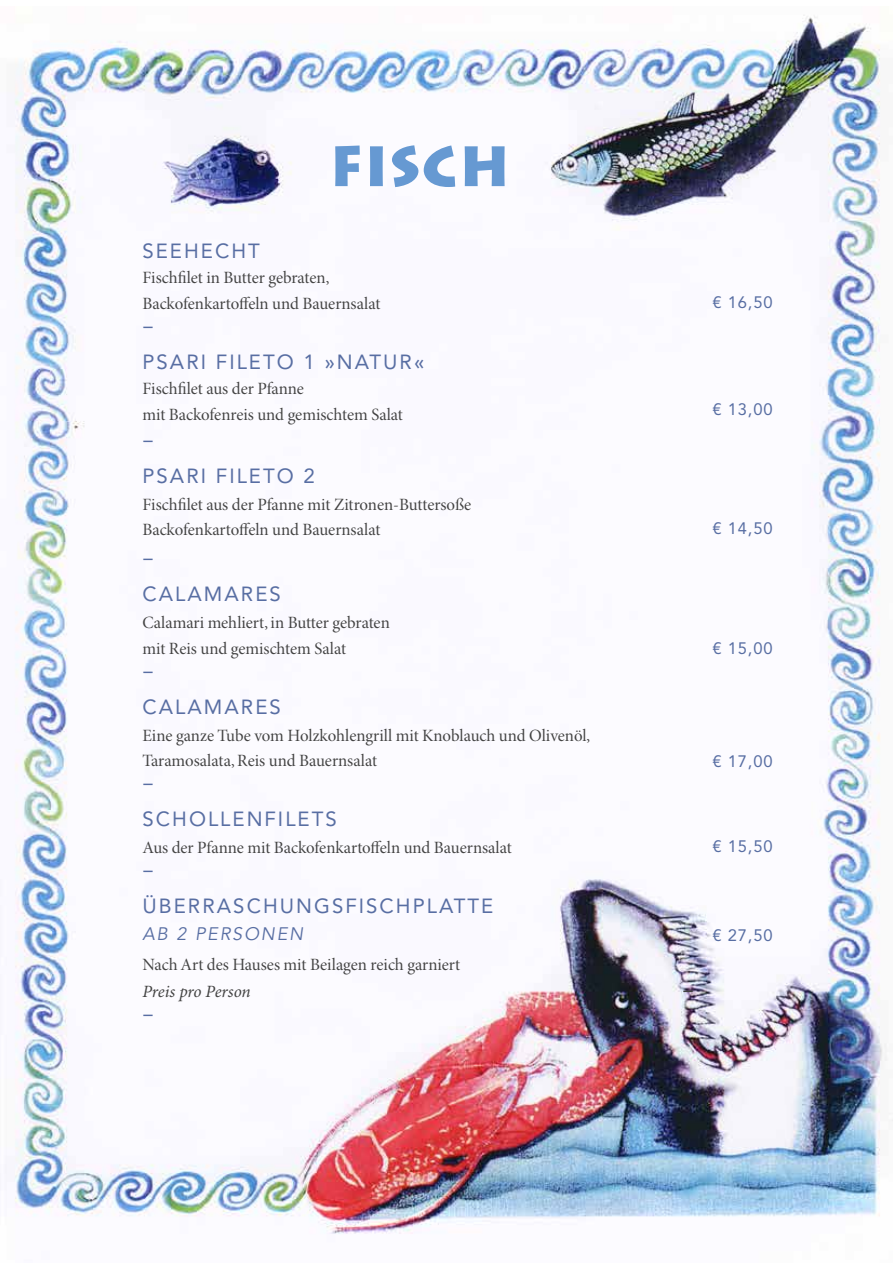
<style>
.page{position:relative;width:893px;height:1263px;background:#fff}
.page>*{position:absolute;margin:0;border:0;box-sizing:border-box;transform-origin:0 0}
.t1{font:900 55.5px "Austere Black S Si";letter-spacing:.025em;color:#6699d2}
.t2{font:22.5px "Cambria";color:#586ea3}
.t3{font:22.5px "Cambria";color:#424242}
.t4{font:20.4px "Avenir";letter-spacing:.1em;color:#586ea3}
.t5{font:italic 18px "Avenir";letter-spacing:.1em;color:#586ea3}
.t6{font:17.25px/25.5px "Minion Pro Subh";color:#424242}
.t7{font:italic 17.25px "Minion Pro";letter-spacing:-.005em;color:#424242}
.t8{font:16.5px "Avenir";letter-spacing:.05em;color:#586ea3}
.s1{font-weight:500}
</style>
<div class="page">
<img style="left:5px;top:15px;width:888px;height:1219px">
<h1 class="t1" style="left:329px;top:132px;width:182px">fisch</h1>
<p class="t4" style="left:142px;top:239px;width:119px">SEEHECHT</p>
<p class="t6" style="left:142px;top:265px;width:239px">Fischfilet in Butter gebraten,<br>Backofenkartoffeln und Bauernsalat</p>
<h2 class="t2" style="left:142px;top:312px;width:13px">–</h2>
<p class="t4" style="left:142px;top:350px;width:283px">PSARI FILETO 1 <span class="s1">»</span>NATUR<span class="s1">«</span></p>
<p class="t6" style="left:142px;top:376px;width:262px">Fischfilet aus der Pfanne<br>mit Backofenreis und gemischtem Salat</p>
<h2 class="t2" style="left:142px;top:426px;width:13px">–</h2>
<p class="t4" style="left:142px;top:464px;width:174px">PSARI FILETO 2</p>
<p class="t6" style="left:142px;top:492px;width:330px">Fischfilet aus der Pfanne mit Zitronen-Buttersoße<br>Backofenkartoffeln und Bauernsalat</p>
<h2 class="t2" style="left:142px;top:544px;width:13px">–</h2>
<p class="t4" style="left:142px;top:582px;width:140px">CALAMARES</p>
<p class="t6" style="left:142px;top:610px;width:249px">Calamari mehliert, in Butter gebraten mit Reis und gemischtem Salat</p>
<h2 class="t2" style="left:142px;top:657px;width:13px">–</h2>
<p class="t4" style="left:142px;top:695px;width:140px">CALAMARES</p>
<p class="t6" style="left:142px;top:723px;width:449px">Eine ganze Tube vom Holzkohlengrill mit Knoblauch und Olivenöl,<br>Taramosalata, Reis und Bauernsalat</p>
<h2 class="t2" style="left:142px;top:769px;width:13px">–</h2>
<p class="t4" style="left:142px;top:807px;width:196px">SCHOLLENFILETS</p>
<p class="t6" style="left:142px;top:835px;width:371px">Aus der Pfanne mit Backofenkartoffeln und Bauernsalat</p>
<h2 class="t2" style="left:142px;top:856px;width:13px">–</h2>
<p class="t4" style="left:142px;top:894px;width:352px">ÜBERRASCHUNGSFISCHPLATTE</p>
<p class="t5" style="left:142px;top:924px;width:162px">AB 2 PERSONEN</p>
<p class="t6" style="left:142px;top:952px;width:319px">Nach Art des Hauses mit Beilagen reich garniert</p>
<p class="t7" style="left:142px;top:981px;width:110px">Preis pro Person</p>
<h2 class="t3" style="left:682px;top:976px;width:13px">–</h2>
<h2 class="t2" style="left:142px;top:1000px;width:13px">–</h2>
<p class="t8" style="left:712px;top:293px;width:61px">€ 16,50</p>
<p class="t8" style="left:712px;top:400px;width:61px">€ 13,00</p>
<p class="t8" style="left:712px;top:519px;width:61px">€ 14,50</p>
<p class="t8" style="left:712px;top:639px;width:61px">€ 15,00</p>
<p class="t8" style="left:712px;top:751px;width:61px">€ 17,00</p>
<p class="t8" style="left:712px;top:837px;width:61px">€ 15,50</p>
<p class="t8" style="left:712px;top:925px;width:61px">€ 27,50</p>
</div>
